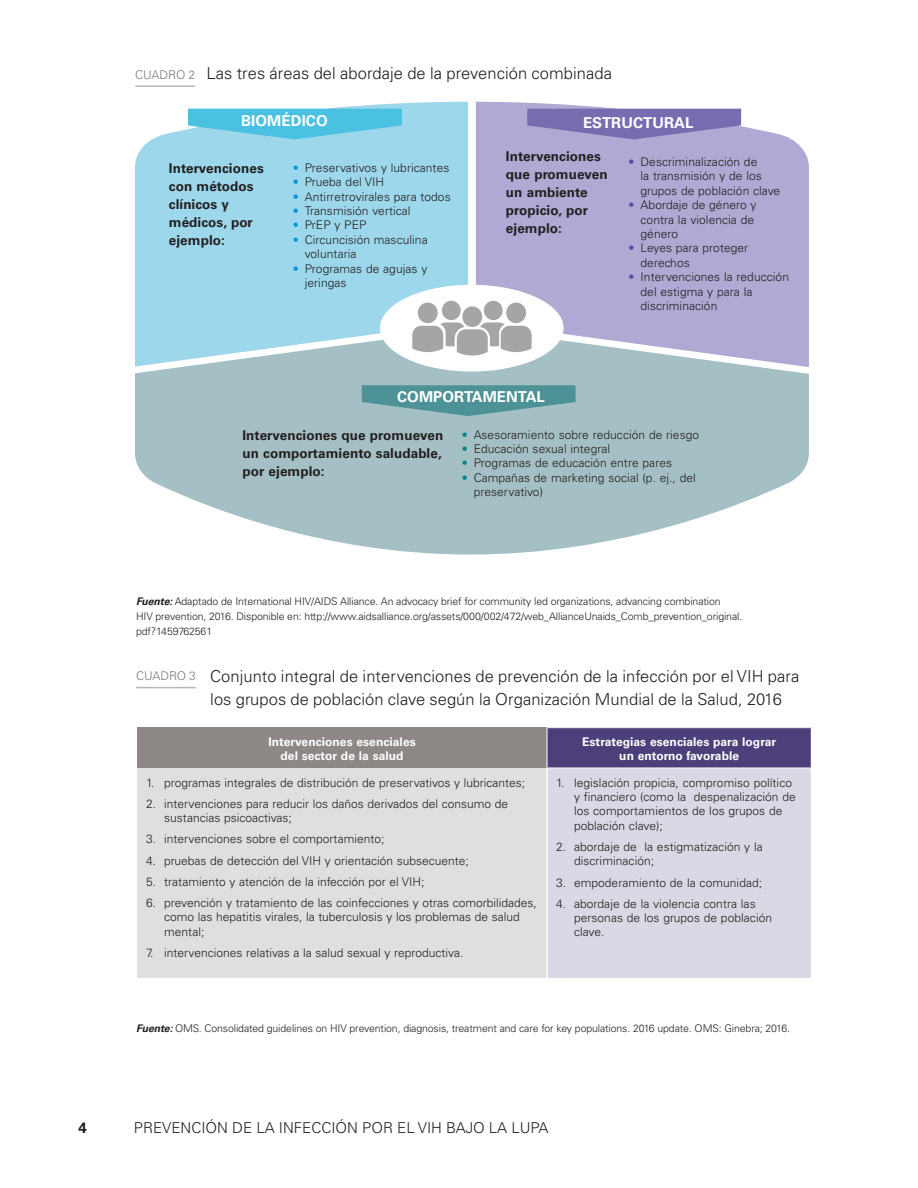
<style>
.page{position:relative;width:918px;height:1188px;background:#fff}
.page>*{position:absolute;margin:0;border:0;box-sizing:border-box;transform-origin:0 0}
.t1{font:300 16.5px/22.5px "Univers";letter-spacing:.005em;color:#231f20}
.t2{font:300 15px "Univers";color:#231f20}
.t3{font:700 15px "Univers";letter-spacing:.005em;color:#fff}
.t4{font:700 15px "Univers";color:#231f20}
.t5{font:700 13.5px/18px "Univers";letter-spacing:.005em;color:#231f20}
.t6{font:300 12px/14.4px "Univers";letter-spacing:.005em;color:#231f20}
.t7{font:700 12px/14.4px "Univers";letter-spacing:.005em;color:#fff;text-align:center}
.t8{font:300 12px "Univers";color:#79797a}
.t9{font:300 10.5px/15px "Univers";letter-spacing:-.01em;color:#231f20}
.s1{color:#0096d6}
.s2{color:#544b9f}
.s3{color:#008387}
.s4{font-weight:700;font-style:italic}
.s5{font-size:12px;color:#79797a}
</style>
<div class="page">
<hr style="left:136px;top:687px;width:60px;height:1px;background:#b6b6b7">
<div style="left:137px;top:728px;width:410px;height:40px;background:#8d8786"></div>
<div style="left:547px;top:728px;width:264px;height:40px;background:#4d407a"></div>
<div style="left:137px;top:768px;width:410px;height:211px;background:#e1dfde"></div>
<div style="left:547px;top:768px;width:264px;height:211px;background:#dbd7e4"></div>
<hr style="left:546px;top:768px;width:2px;height:210px;background:#fff">
<hr style="left:137px;top:978px;width:675px;height:1px;background:#fff">
<hr style="left:547px;top:728px;width:1px;height:40px;background:#fff">
<hr style="left:547px;top:768px;width:264px;height:1px;background:#fff">
<hr style="left:135px;top:85px;width:60px;height:2px;background:#b6b6b7">
<div style="left:476px;top:102px;width:333px;height:226px;background:#afa9d3"></div>
<svg style="left:135px;top:328px;width:674px;height:227px;fill:#a5c0c4"></svg>
<svg style="left:135px;top:102px;width:333px;height:265px;background:#a3d8ea"></svg>
<div style="left:380px;top:285px;width:184px;height:87px;background:#fff;border-radius:50%"></div>
<div style="left:484px;top:301px;width:19px;height:19px;background:#a5a5a7;border-radius:50%"></div>
<div style="left:442px;top:301px;width:19px;height:19px;background:#a5a5a7;border-radius:50%"></div>
<div style="left:462px;top:306px;width:20px;height:21px;background:#a5a5a7;border-radius:50%"></div>
<div style="left:506px;top:303px;width:20px;height:20px;background:#a5a5a7;border-radius:50%"></div>
<div style="left:418px;top:303px;width:20px;height:20px;background:#a5a5a7;border-radius:50%"></div>
<svg style="left:412px;top:322px;width:120px;height:34px"></svg>
<svg style="left:188px;top:109px;width:214px;height:30px;background:#5cc5e2"></svg>
<svg style="left:527px;top:109px;width:214px;height:30px;background:#827ab8"></svg>
<svg style="left:362px;top:385px;width:214px;height:31px;background:#609ca1"></svg>
<p class="t8" style="left:135px;top:70px;width:61px">CUADRO 2</p>
<h1 class="t1" style="left:207px;top:63px;width:407px">Las tres áreas del abordaje de la prevención combinada</h1>
<p class="t3" style="left:241px;top:115px;width:88px">BIOMÉDICO</p>
<p class="t5" style="left:169px;top:160px;width:96px">Intervenciones con métodos clínicos y médicos, por ejemplo:</p>
<p class="t6" style="left:293px;top:161px;width:158px"><span class="s1">•</span> Preservativos y lubricantes</p>
<p class="t6" style="left:293px;top:176px;width:93px"><span class="s1">•</span> Prueba del VIH</p>
<p class="t6" style="left:293px;top:190px;width:159px"><span class="s1">•</span> Antirretrovirales para todos</p>
<p class="t6" style="left:293px;top:204px;width:119px"><span class="s1">•</span> Transmisión vertical</p>
<p class="t6" style="left:293px;top:219px;width:75px"><span class="s1">•</span> PrEP y PEP</p>
<p class="t6" style="left:305px;top:233px;width:124px;text-indent:-12px"><span class="s1">•</span> Circuncisión masculina voluntaria</p>
<p class="t6" style="left:305px;top:262px;width:124px;text-indent:-12px"><span class="s1">•</span> Programas de agujas y jeringas</p>
<p class="t3" style="left:583px;top:117px;width:112px">ESTRUCTURAL</p>
<p class="t6" style="left:641px;top:155px;width:141px;text-indent:-12px"><span class="s2">•</span> Descriminalización de<br>la transmisión y de los grupos de población clave</p>
<p class="t6" style="left:641px;top:199px;width:118px;text-indent:-12px"><span class="s2">•</span> Abordaje de género y contra la violencia de género</p>
<p class="t6" style="left:641px;top:242px;width:109px;text-indent:-12px"><span class="s2">•</span> Leyes para proteger derechos</p>
<p class="t6" style="left:641px;top:271px;width:150px;text-indent:-12px"><span class="s2">•</span> Intervenciones la reducción del estigma y para la discriminación</p>
<p class="t5" style="left:506px;top:148px;width:103px">Intervenciones que promueven un ambiente propicio, por ejemplo:</p>
<p class="t3" style="left:397px;top:391px;width:149px">COMPORTAMENTAL</p>
<p class="t5" style="left:242px;top:427px;width:202px;text-align:justify">Intervenciones que promueven un comportamiento saludable, por ejemplo:</p>
<p class="t6" style="left:462px;top:428px;width:239px"><span class="s3">•</span> Asesoramiento sobre reducción de riesgo</p>
<p class="t6" style="left:462px;top:442px;width:150px"><span class="s3">•</span> Educación sexual integral</p>
<p class="t6" style="left:462px;top:457px;width:212px"><span class="s3">•</span> Programas de educación entre pares</p>
<p class="t6" style="left:474px;top:471px;width:224px;text-indent:-12px"><span class="s3">•</span> Campañas de marketing social (p. ej., del preservativo)</p>
<p class="t9" style="left:136px;top:595px;width:608px"><span class="s4">Fuente:</span> Adaptado de International HIV/AIDS Alliance. An advocacy brief for community led organizations, advancing combination<br>HIV prevention, 2016. Disponible en: http://www.aidsalliance.org/assets/000/002/472/web_AllianceUnaids_Comb_prevention_original. pdf?1459762561</p>
<h1 class="t1" style="left:210px;top:666px;width:591px;text-indent:-74px"><span class="s5">CUADRO 3</span> Conjunto integral de intervenciones de prevención de la infección por el VIH para los grupos de población clave según la Organización Mundial de la Salud, 2016</h1>
<p class="t7" style="left:268px;top:735px;width:149px">Intervenciones esenciales del sector de la salud</p>
<p class="t7" style="left:582px;top:735px;width:196px">Estrategias esenciales para lograr un entorno favorable</p>
<p class="t6" style="left:146px;top:776px;width:381px">1. programas integrales de distribución de preservativos y lubricantes;</p>
<p class="t6" style="left:164px;top:797px;width:346px;text-indent:-18px">2. intervenciones para reducir los daños derivados del consumo de sustancias psicoactivas;</p>
<p class="t6" style="left:146px;top:833px;width:240px">3. intervenciones sobre el comportamiento;</p>
<p class="t6" style="left:146px;top:854px;width:324px">4. pruebas de detección del VIH y orientación subsecuente;</p>
<p class="t6" style="left:146px;top:875px;width:280px">5. tratamiento y atención de la infección por el VIH;</p>
<p class="t6" style="left:164px;top:896px;width:374px;text-indent:-18px">6. prevención y tratamiento de las coinfecciones y otras comorbilidades, como las hepatitis virales, la tuberculosis y los problemas de salud mental;</p>
<p class="t6" style="left:146px;top:946px;width:319px">7. intervenciones relativas a la salud sexual y reproductiva.</p>
<p class="t6" style="left:574px;top:776px;width:223px;text-indent:-18px">1. legislación propicia, compromiso político y financiero (como la despenalización de los comportamientos de los grupos de población clave);</p>
<p class="t6" style="left:574px;top:840px;width:190px;text-indent:-18px">2. abordaje de la estigmatización y la discriminación;</p>
<p class="t6" style="left:556px;top:876px;width:208px">3. empoderamiento de la comunidad;</p>
<p class="t6" style="left:574px;top:897px;width:200px;text-indent:-18px">4. abordaje de la violencia contra las personas de los grupos de población clave.</p>
<p class="t9" style="left:136px;top:1021px;width:655px"><span class="s4">Fuente:</span> OMS. Consolidated guidelines on HIV prevention, diagnosis, treatment and care for key populations. 2016 update. OMS: Ginebra; 2016.</p>
<p class="t4" style="left:79px;top:1122px;width:10px">4</p>
<p class="t2" style="left:134px;top:1121px;width:416px">PREVENCIÓN DE LA INFECCIÓN POR EL VIH BAJO LA LUPA</p>
</div>
